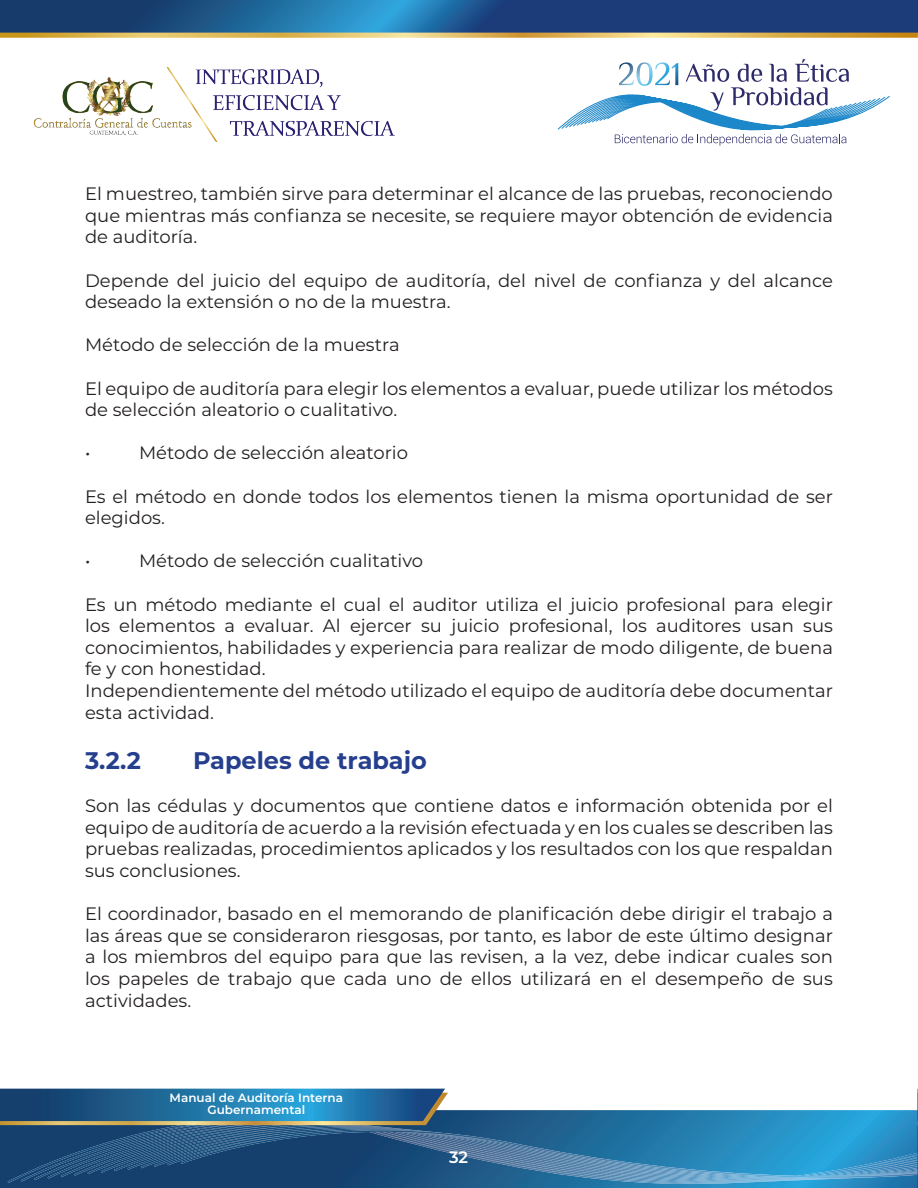
<style>
.page{position:relative;width:918px;height:1188px;background:#fff}
.page>*{position:absolute;margin:0;border:0;box-sizing:border-box;transform-origin:0 0}
.t1{font:700 24px "Montserrat";color:#253f8e}
.t2{font:18px/21.6px "Montserrat";color:#231f20;text-align:justify}
.t3{font:600 16.5px "Montserrat";color:#fff}
.t4{font:600 12px/12px "Montserrat";color:#fff;text-align:center}
</style>
<div class="page">
<svg style="left:0;top:1110px;width:917px;height:78px;background:#206b9b"></svg>
<img style="left:8px;top:1118px;width:909px;height:66px">
<img style="left:21px;top:1119px;width:896px;height:65px">
<img style="left:48px;top:1125px;width:869px;height:58px">
<img style="left:74px;top:1125px;width:843px;height:57px">
<img style="left:101px;top:1125px;width:816px;height:56px">
<img style="left:128px;top:1126px;width:789px;height:54px">
<img style="left:154px;top:1125px;width:763px;height:54px">
<img style="left:181px;top:1120px;width:736px;height:58px">
<svg style="left:0;top:1089px;width:448px;height:36px;background:#357395"></svg>
<img style="left:0;top:0;width:918px;height:142px">
<div style="left:546px;top:45px;width:344px;height:126px;background:#fff"></div>
<svg style="left:558px;top:59px;width:332px;height:87px"></svg>
<svg style="left:917px;top:1089px;width:1px;height:99px"></svg>
<p class="t2" style="left:85px;top:182px;width:749px">El muestreo, también sirve para determinar el alcance de las pruebas, reconociendo que mientras más confianza se necesite, se requiere mayor obtención de evidencia de auditoría.</p>
<p class="t2" style="left:85px;top:269px;width:749px">Depende del juicio del equipo de auditoría, del nivel de confianza y del alcance deseado la extensión o no de la muestra.</p>
<p class="t2" style="left:85px;top:334px;width:316px">Método de selección de la muestra</p>
<p class="t2" style="left:85px;top:377px;width:749px">El equipo de auditoría para elegir los elementos a evaluar, puede utilizar los métodos de selección aleatorio o cualitativo.</p>
<p class="t2" style="left:85px;top:442px;width:7px">•</p>
<p class="t2" style="left:139px;top:442px;width:270px">Método de selección aleatorio</p>
<p class="t2" style="left:85px;top:485px;width:749px">Es el método en donde todos los elementos tienen la misma oportunidad de ser elegidos.</p>
<p class="t2" style="left:85px;top:550px;width:7px">•</p>
<p class="t2" style="left:139px;top:550px;width:286px">Método de selección cualitativo</p>
<p class="t2" style="left:85px;top:593px;width:749px">Es un método mediante el cual el auditor utiliza el juicio profesional para elegir los elementos a evaluar. Al ejercer su juicio profesional, los auditores usan sus conocimientos, habilidades y experiencia para realizar de modo diligente, de buena fe y con honestidad.</p>
<p class="t2" style="left:85px;top:679px;width:749px">Independientemente del método utilizado el equipo de auditoría debe documentar esta actividad.</p>
<p class="t1" style="left:85px;top:743px;width:57px">3.2.2</p>
<p class="t1" style="left:193px;top:743px;width:235px">Papeles de trabajo</p>
<p class="t2" style="left:85px;top:794px;width:749px">Son las cédulas y documentos que contiene datos e información obtenida por el equipo de auditoría de acuerdo a la revisión efectuada y en los cuales se describen las pruebas realizadas, procedimientos aplicados y los resultados con los que respaldan sus conclusiones.</p>
<p class="t2" style="left:85px;top:902px;width:749px">El coordinador, basado en el memorando de planificación debe dirigir el trabajo a las áreas que se consideraron riesgosas, por tanto, es labor de este último designar a los miembros del equipo para que las revisen, a la vez, debe indicar cuales son los papeles de trabajo que cada uno de ellos utilizará en el desempeño de sus actividades.</p>
<p class="t4" style="left:170px;top:1092px;width:175px">Manual de Auditoría Interna<br>Gubernamental</p>
<p class="t3" style="left:449px;top:1145px;width:21px">32</p>
</div>
